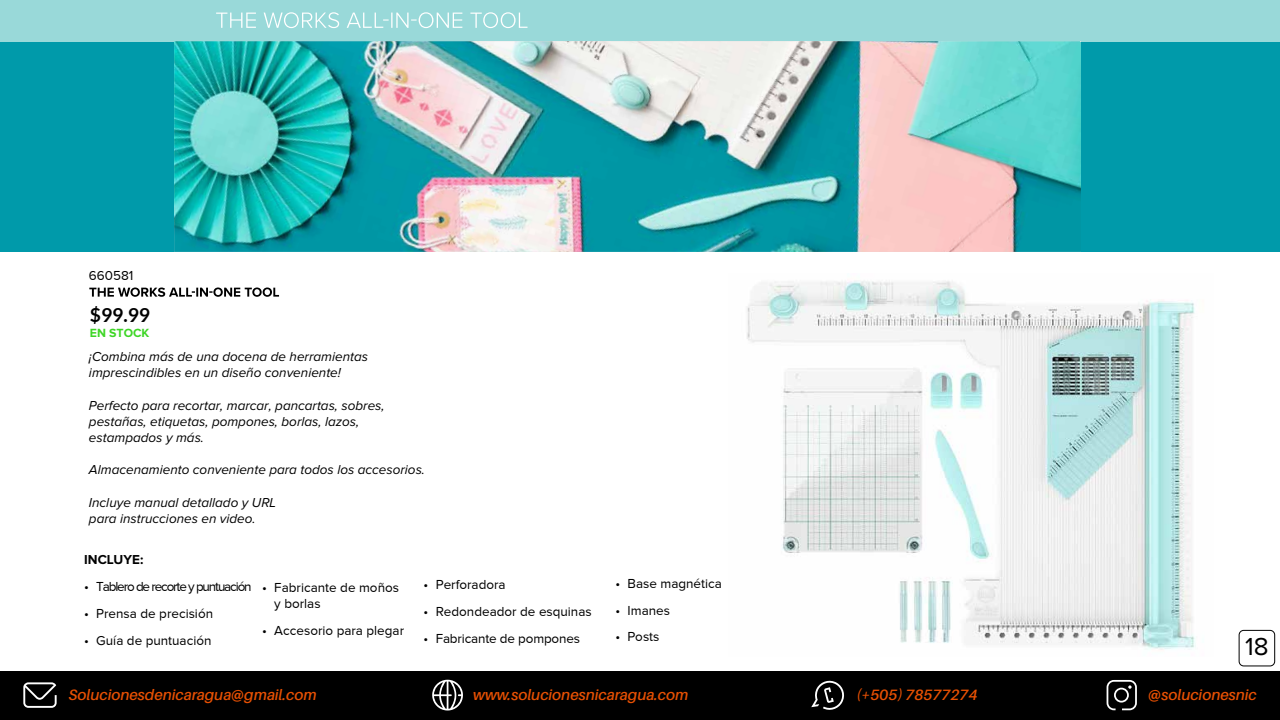
<style>
.page{position:relative;width:1280px;height:720px;background:#fff}
.page>*{position:absolute;margin:0;border:0;box-sizing:border-box;transform-origin:0 0}
.t1{font:25.5px "Proxima Nova";color:#000}
.t2{font:700 19.3px "Lato";color:#000}
.t3{font:italic 600 15px "Aileron";color:#e75003}
.t4{font:italic 13.5px/16.2px "Proxima Nova";color:#000}
.t5{font:13.5px/16.2px "Proxima Nova";color:#000}
.t6{font:13.5px "Proxima Nova";letter-spacing:-.085em;color:#000}
.t7{font:700 13.5px "Proxima Nova";color:#000}
.t8{font:700 12.3px "Proxima Nova";color:#3ed626}
</style>
<div class="page">
<div style="left:1239px;top:630px;width:36px;height:36px;border:1px solid #000;border-radius:5px"></div>
<div style="left:0;top:35px;width:1280px;height:217px;background:#009aaa"></div>
<div style="left:0;top:0;width:1280px;height:41px;background:#99d9d9"></div>
<svg style="left:216px;top:12px;width:312px;height:16px"></svg>
<img style="left:174px;top:41px;width:907px;height:211px">
<svg style="left:89px;top:288px;width:190px;height:9px"></svg>
<img style="left:747px;top:280px;width:449px;height:370px">
<div style="left:0;top:671px;width:1280px;height:49px;background:#000"></div>
<svg style="left:1107px;top:680px;width:30px;height:30px"></svg>
<svg style="left:23px;top:682px;width:34px;height:26px"></svg>
<svg style="left:432px;top:680px;width:31px;height:31px"></svg>
<svg style="left:811px;top:680px;width:33px;height:30px"></svg>
<p class="t5" style="left:89px;top:268px;width:46px">660581</p>
<h2 class="t2" style="left:90px;top:304px;width:62px">$99.99</h2>
<p class="t8" style="left:90px;top:326px;width:61px">EN STOCK</p>
<p class="t4" style="left:89px;top:349px;width:281px">¡Combina más de una docena de herramientas imprescindibles en un diseño conveniente!</p>
<p class="t4" style="left:89px;top:398px;width:297px">Perfecto para recortar, marcar, pancartas, sobres, pestañas, etiquetas, pompones, borlas, lazos, estampados y más.</p>
<p class="t4" style="left:89px;top:462px;width:338px">Almacenamiento conveniente para todos los accesorios.</p>
<p class="t4" style="left:89px;top:495px;width:189px">Incluye manual detallado y URL para instrucciones en video.</p>
<p class="t7" style="left:84px;top:552px;width:61px">INCLUYE:</p>
<p class="t6" style="left:84px;top:579px;width:169px">• Tablero de recorte y puntuación</p>
<p class="t5" style="left:84px;top:605px;width:130px">• Prensa de precisión</p>
<p class="t5" style="left:84px;top:632px;width:129px">• Guía de puntuación</p>
<p class="t5" style="left:424px;top:576px;width:84px">• Perforadora</p>
<p class="t5" style="left:424px;top:603px;width:170px">• Redondeador de esquinas</p>
<p class="t5" style="left:424px;top:630px;width:158px">• Fabricante de pompones</p>
<p class="t5" style="left:274px;top:579px;width:126px;text-indent:-12px">• Fabricante de moños y borlas</p>
<p class="t5" style="left:262px;top:622px;width:143px">• Accesorio para plegar</p>
<p class="t5" style="left:615px;top:575px;width:108px">• Base magnética</p>
<p class="t5" style="left:615px;top:602px;width:56px">• Imanes</p>
<p class="t5" style="left:615px;top:629px;width:46px">• Posts</p>
<h1 class="t1" style="left:1245px;top:632px;width:25px">18</h1>
<p class="t3" style="left:69px;top:686px;width:249px">Solucionesdenicaragua@gmail.com</p>
<p class="t3" style="left:473px;top:686px;width:217px">www.solucionesnicaragua.com</p>
<p class="t3" style="left:857px;top:687px;width:122px">(+505) 78577274</p>
<p class="t3" style="left:1148px;top:686px;width:110px">@solucionesnic</p>
</div>
